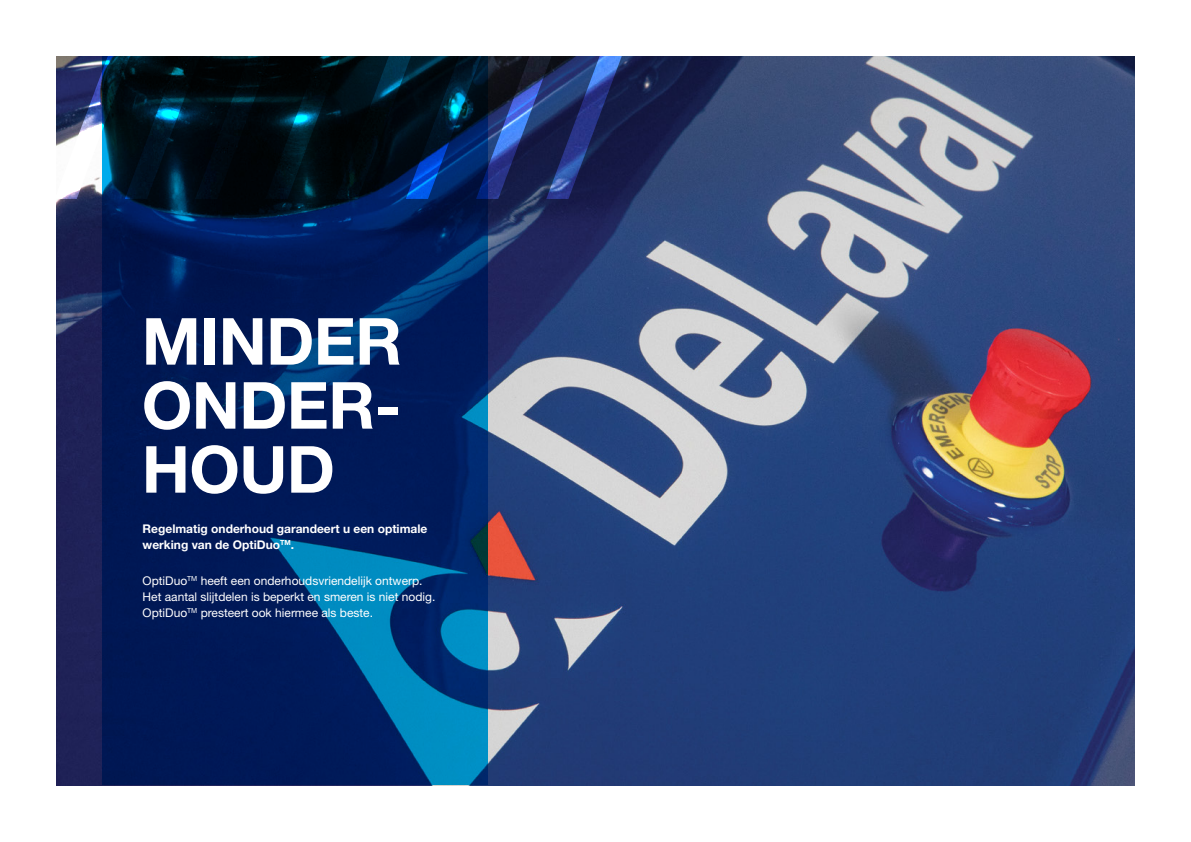
<style>
.page{position:relative;width:1191px;height:842px;background:#fff}
.page>*{position:absolute;margin:0;border:0;box-sizing:border-box;transform-origin:0 0}
.t1{font:700 194.5px "Helvetica Neue LT Std";color:#fff}
.Copy{font:700 65px/64px "Helvetica Neue LT Std";letter-spacing:-.01em;color:#fff}
.Copy-2{font:12px/16px "Helvetica Neue LT Std";color:#fff}
.Copy-3{font:700 12px/16px "Helvetica Neue LT Std";color:#fff}
</style>
<div class="page">
<img style="left:57px;top:57px;width:1077px;height:728px">
<svg style="left:102px;top:57px;width:386px;height:728px;background:#025"></svg>
<h1 class="t1" style="left:57px;top:6px;width:565px">////////</h1>
<p class="Copy" style="left:142px;top:308px;width:262px">MINDER</p>
<p class="Copy" style="left:142px;top:372px;width:261px">ONDER-<br>HOUD</p>
<p class="Copy-3" style="left:143px;top:520px;width:286px">Regelmatig onderhoud garandeert u een optimale werking van de OptiDuo<sup>TM</sup>.</p>
<p class="Copy-2" style="left:143px;top:572px;width:294px">OptiDuo<sup>TM</sup> heeft een onderhoudsvriendelijk ontwerp.<br>Het aantal slijtdelen is beperkt en smeren is niet nodig.<br>OptiDuo<sup>TM</sup> presteert ook hiermee als beste.</p>
</div>
